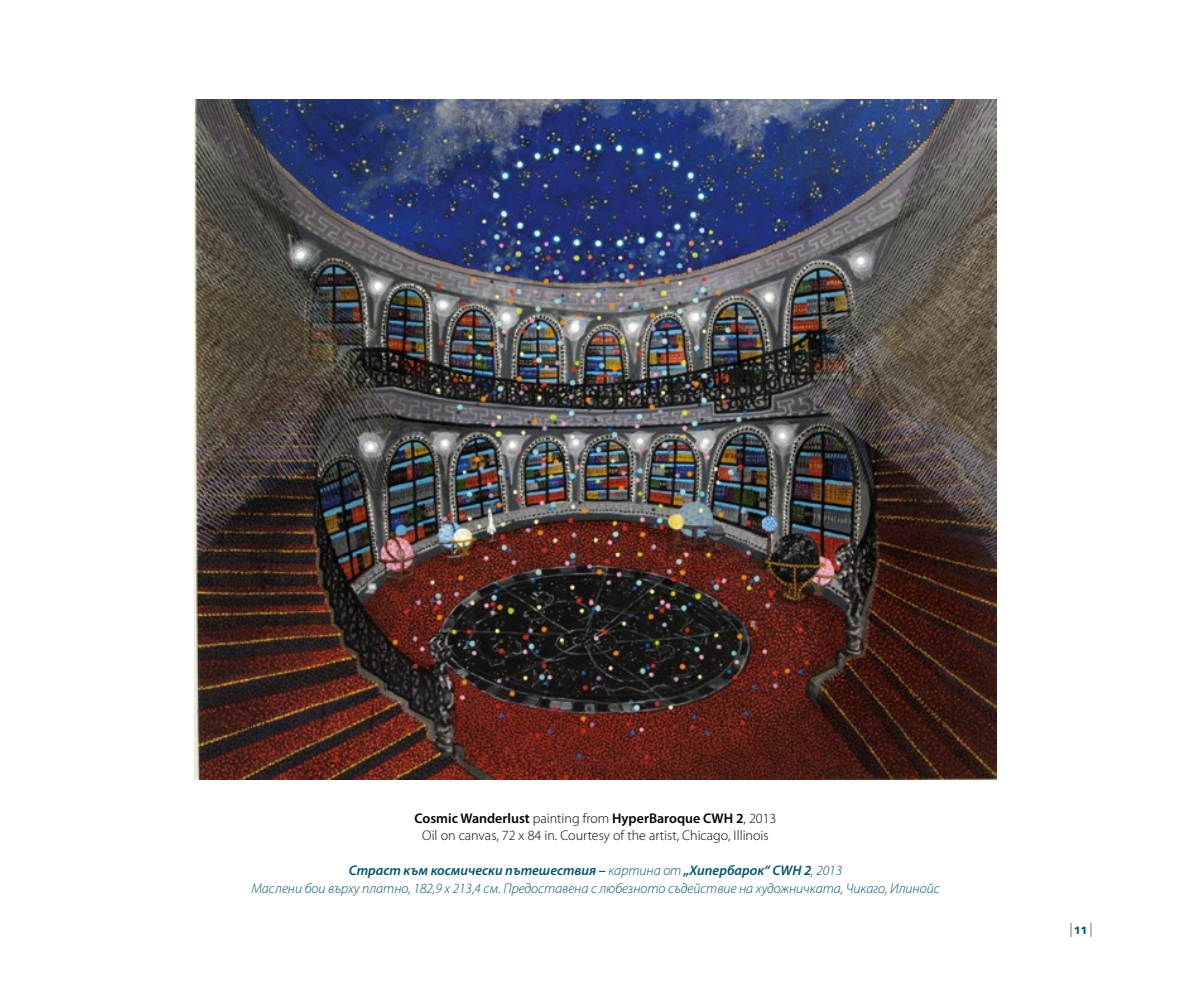
<style>
.page{position:relative;width:1191px;height:993px;background:#fff}
.page>*{position:absolute;margin:0;border:0;box-sizing:border-box;transform-origin:0 0}
.t1{font:italic 300 14px/17.5px "Myriad Pro";color:#00516e;text-align:center}
.t2{font:300 14px/17.5px "Myriad Pro";color:#000;text-align:center}
.t3{font:700 10.5px "Avenir Next";color:#00516e}
.s1{font-weight:600}
</style>
<div class="page">
<svg style="left:1070px;top:922px;width:1px;height:14px"></svg>
<svg style="left:1090px;top:922px;width:1px;height:14px"></svg>
<img style="left:195px;top:99px;width:801px;height:680px">
<p class="t2" style="left:414px;top:809px;width:363px"><span class="s1">Cosmic Wanderlust</span> painting from <span class="s1">HyperBaroque CWH 2</span>, 2013<br>Oil on canvas, 72 x 84 in. Courtesy of the artist, Chicago, Illinois</p>
<p class="t1" style="left:251px;top:861px;width:690px"><span class="s1">Страст към космически пътешествия –</span> картина от <span class="s1">„Хипербарок“ CWH 2</span>, 2013<br>Маслени бои върху платно, 182,9 x 213,4 cм. Предоставена с любезното съдействие на художничката, Чикаго, Илинойс</p>
<p class="t3" style="left:1074px;top:920px;width:15px">11</p>
</div>
